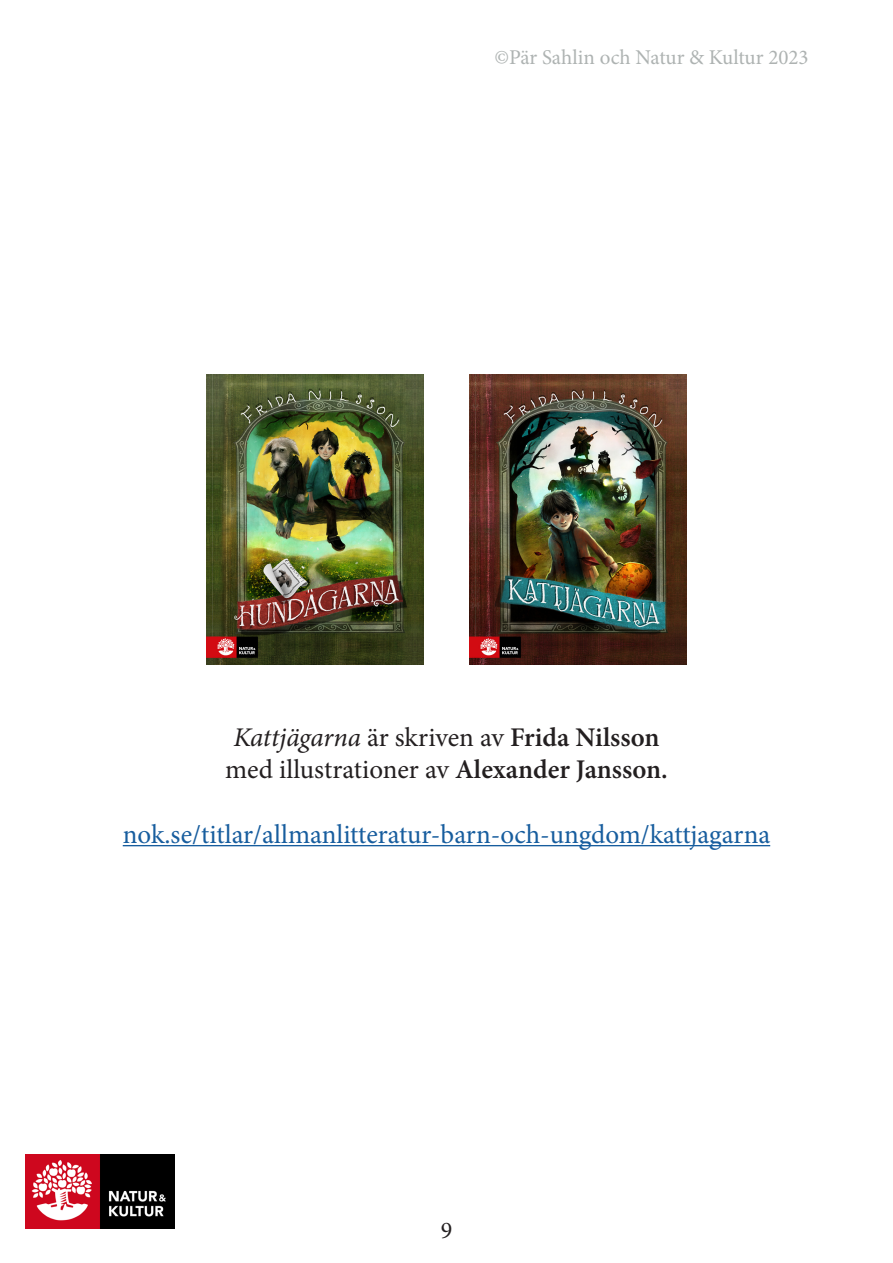
<style>
.page{position:relative;width:893px;height:1263px;background:#fff}
.page>*{position:absolute;margin:0;border:0;box-sizing:border-box;transform-origin:0 0}
.t1{font:27px/32.4px "Minion Pro";color:#231f20;text-align:center}
.t2{font:27px "Minion Pro";letter-spacing:-.005em;color:#175d9e}
.t3{font:24px "Minion Pro";color:#231f20}
.t4{font:21px "Minion Pro";color:#aeb3b2}
.s1{font-style:italic}
.s2{font-weight:600}
</style>
<div class="page">
<img style="left:26px;top:1154px;width:148px;height:75px">
<hr style="left:123px;top:845px;width:647px;height:1px;background:#175d9e">
<img style="left:470px;top:374px;width:217px;height:291px">
<img style="left:206px;top:374px;width:217px;height:291px">
<p class="t4" style="left:494px;top:43px;width:316px">©Pär Sahlin och Natur &amp; Kultur 2023</p>
<p class="t1" style="left:225px;top:721px;width:444px"><span class="s1">Kattjägarna</span> är skriven av <span class="s2">Frida Nilsson </span>med illustrationer av <span class="s2">Alexander Jansson.</span></p>
<p class="t2" style="left:123px;top:816px;width:649px">nok.se/titlar/allmanlitteratur-barn-och-ungdom/kattjagarna</p>
<p class="t3" style="left:441px;top:1214px;width:13px">9</p>
</div>
